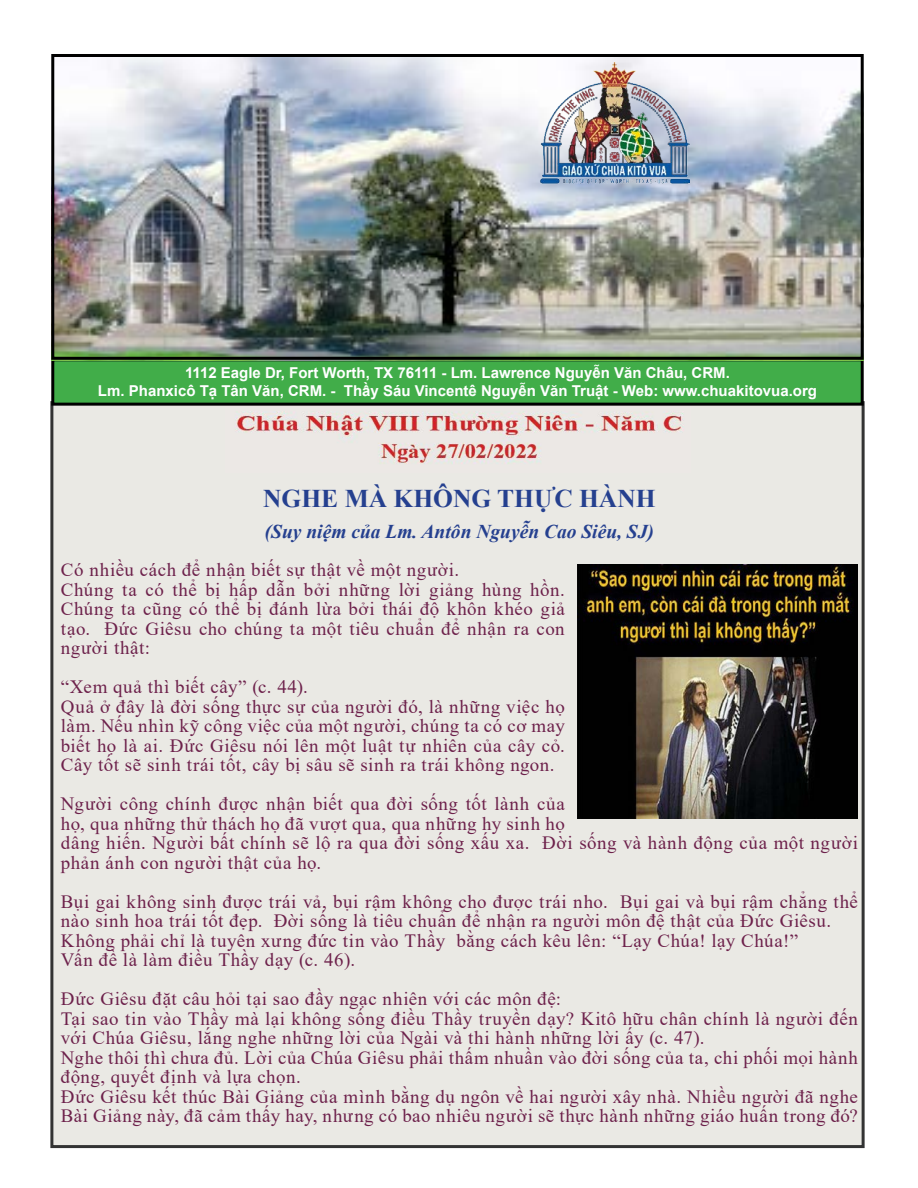
<style>
.page{position:relative;width:918px;height:1188px;background:#fff}
.page>*{position:absolute;margin:0;border:0;box-sizing:border-box;transform-origin:0 0}
.t1{font:700 25.5px "Times New Roman";color:#25408f}
.t2{font:italic 700 19.5px "Times New Roman";color:#25408f}
.t3{font:18.75px/19.5px "Times New Roman";letter-spacing:.03em;color:#6d214b}
.t4{font:700 15px/18px "Arial";color:#fff;text-align:center}
</style>
<div class="page">
<div style="left:52px;top:403px;width:811px;height:744px;background:#eae9e4"></div>
<img style="left:235px;top:411px;width:449px;height:53px">
<div style="left:53px;top:360px;width:809px;height:44px;background:#41ad49"></div>
<div style="left:51px;top:358px;width:813px;height:48px;border:3px solid #000"></div>
<img style="left:51px;top:58px;width:813px;height:303px">
<div style="left:51px;top:54px;width:813px;height:306px;border:3px solid #000"></div>
<img style="left:534px;top:63px;width:155px;height:123px">
<img style="left:578px;top:564px;width:280px;height:255px">
<p class="t4" style="left:98px;top:364px;width:721px">1112 Eagle Dr, Fort Worth, TX 76111 - Lm. Lawrence Nguyễn Văn Châu, CRM.<br>Lm. Phanxicô Tạ Tân Văn, CRM. - Thầy Sáu Vincentê Nguyễn Văn Truật - Web: www.chuakitovua.org</p>
<h1 class="t1" style="left:263px;top:480px;width:394px">NGHE MÀ KHÔNG THỰC HÀNH</h1>
<p class="t2" style="left:265px;top:518px;width:391px">(Suy niệm của Lm. Antôn Nguyễn Cao Siêu, SJ)</p>
<p class="t3" style="left:61px;top:559px;width:505px">Có nhiều cách để nhận biết sự thật về một người.<br>Chúng ta có thể bị hấp dẫn bởi những lời giảng hùng hồn.<br>Chúng ta cũng có thể bị đánh lừa bởi thái độ khôn khéo giả tạo. Đức Giêsu cho chúng ta một tiêu chuẩn để nhận ra con người thật:</p>
<p class="t3" style="left:61px;top:676px;width:505px">“Xem quả thì biết cây” (c. 44).<br>Quả ở đây là đời sống thực sự của người đó, là những việc họ làm. Nếu nhìn kỹ công việc của một người, chúng ta có cơ may biết họ là ai. Đức Giêsu nói lên một luật tự nhiên của cây cỏ.<br>Cây tốt sẽ sinh trái tốt, cây bị sâu sẽ sinh ra trái không ngon.</p>
<p class="t3" style="left:61px;top:793px;width:799px">Người công chính được nhận biết qua đời sống tốt lành của<br>họ, qua những thử thách họ đã vượt qua, qua những hy sinh họ<br>dâng hiến. Người bất chính sẽ lộ ra qua đời sống xấu xa. Đời sống và hành động của một người phản ánh con người thật của họ.</p>
<p class="t3" style="left:61px;top:891px;width:799px">Bụi gai không sinh được trái vả, bụi rậm không cho được trái nho. Bụi gai và bụi rậm chẳng thể nào sinh hoa trái tốt đẹp. Đời sống là tiêu chuẩn để nhận ra người môn đệ thật của Đức Giêsu.<br>Không phải chỉ là tuyên xưng đức tin vào Thầy bằng cách kêu lên: “Lạy Chúa! lạy Chúa!”<br>Vấn đề là làm điều Thầy dạy (c. 46).</p>
<p class="t3" style="left:61px;top:988px;width:799px">Đức Giêsu đặt câu hỏi tại sao đầy ngạc nhiên với các môn đệ:<br>Tại sao tin vào Thầy mà lại không sống điều Thầy truyền dạy? Kitô hữu chân chính là người đến với Chúa Giêsu, lắng nghe những lời của Ngài và thi hành những lời ấy (c. 47).<br>Nghe thôi thì chưa đủ. Lời của Chúa Giêsu phải thấm nhuần vào đời sống của ta, chi phối mọi hành động, quyết định và lựa chọn.<br>Đức Giêsu kết thúc Bài Giảng của mình bằng dụ ngôn về hai người xây nhà. Nhiều người đã nghe Bài Giảng này, đã cảm thấy hay, nhưng có bao nhiêu người sẽ thực hành những giáo huấn trong đó?</p>
</div>
